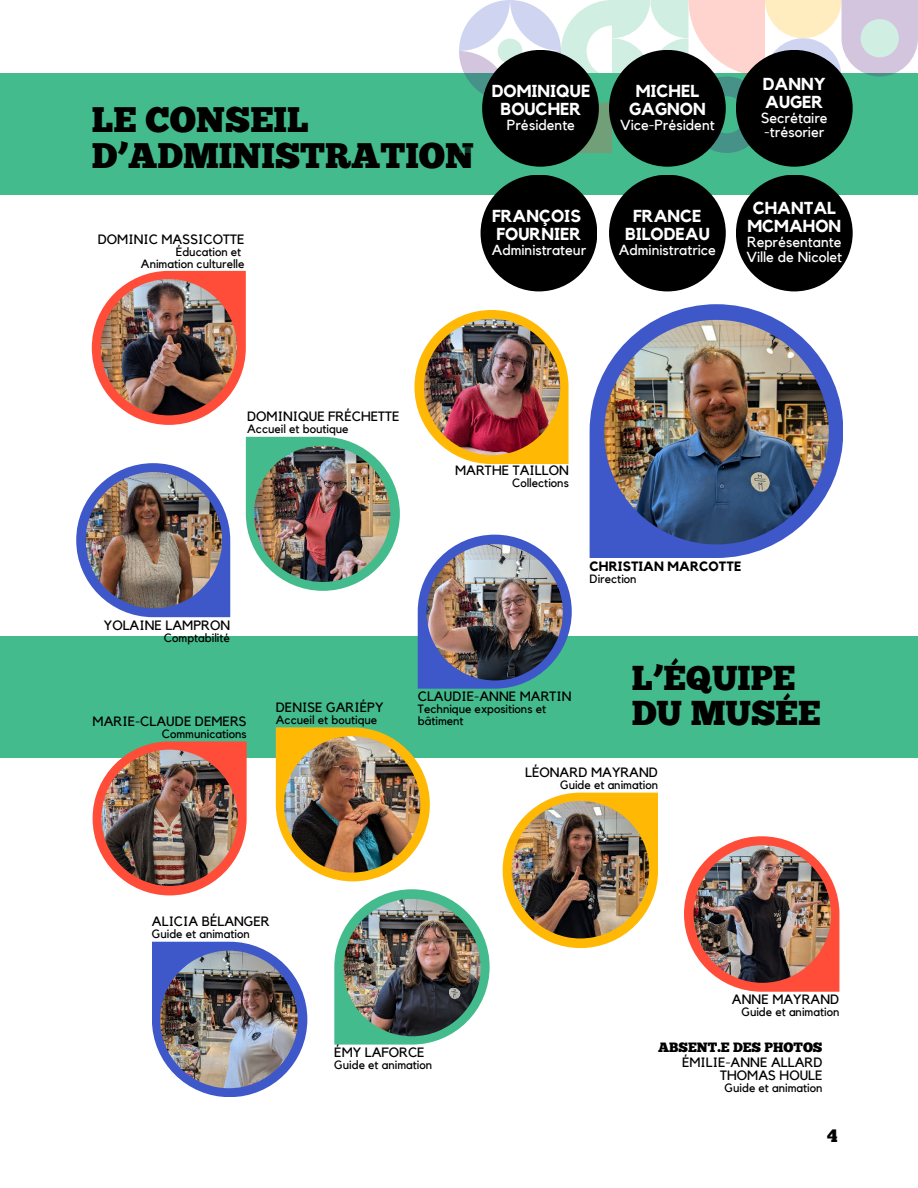
<style>
.page{position:relative;width:918px;height:1188px;background:#fff}
.page>*{position:absolute;margin:0;border:0;box-sizing:border-box;transform-origin:0 0}
.t1{font:35.55px/35.8px "Chunk Five";color:#000}
.t2{font:34.5px/34.8px "Chunk Five";color:#000}
.t3{font:18px "Chunk Five";color:#000}
.t4{font:700 17.25px/17.7px "Kollektif";color:#fff;text-align:center}
.t5{font:14.55px/14.4px "Kollektif";color:#fff}
.t6{font:13.5px/13px "Kollektif";color:#000;text-align:right}
.t7{font:700 13.5px "Kollektif";color:#000}
.t8{font:13.5px "Chunk Five";color:#000}
.t9{font:12px/12px "Kollektif";color:#000;text-align:right}
</style>
<div class="page">
<div style="left:0;top:73px;width:918px;height:122px;background:#43bb8d"></div>
<svg style="left:459px;top:0;width:459px;height:153px"></svg>
<div style="left:482px;top:50px;width:117px;height:117px;background:#000;border-radius:50%"></div>
<div style="left:481px;top:175px;width:116px;height:116px;background:#000;border-radius:50%"></div>
<div style="left:609px;top:50px;width:117px;height:117px;background:#000;border-radius:50%"></div>
<div style="left:736px;top:175px;width:117px;height:116px;background:#000;border-radius:50%"></div>
<div style="left:609px;top:175px;width:117px;height:116px;background:#000;border-radius:50%"></div>
<div style="left:736px;top:50px;width:117px;height:117px;background:#000;border-radius:50%"></div>
<svg style="left:590px;top:304px;width:253px;height:254px"></svg>
<img style="left:604px;top:320px;width:225px;height:224px">
<div style="left:0;top:636px;width:918px;height:122px;background:#43bb8d"></div>
<svg style="left:76px;top:463px;width:154px;height:154px"></svg>
<img style="left:86px;top:472px;width:136px;height:136px;border-radius:50%">
<svg style="left:93px;top:741px;width:154px;height:154px"></svg>
<img style="left:101px;top:750px;width:137px;height:136px">
<svg style="left:152px;top:942px;width:155px;height:155px"></svg>
<img style="left:160px;top:951px;width:138px;height:137px">
<svg style="left:276px;top:727px;width:154px;height:154px"></svg>
<img style="left:284px;top:736px;width:136px;height:137px">
<svg style="left:503px;top:793px;width:155px;height:155px"></svg>
<img style="left:512px;top:801px;width:137px;height:137px">
<svg style="left:334px;top:889px;width:156px;height:156px"></svg>
<img style="left:343px;top:899px;width:138px;height:137px">
<svg style="left:418px;top:535px;width:154px;height:154px"></svg>
<img style="left:427px;top:544px;width:136px;height:136px">
<svg style="left:246px;top:437px;width:154px;height:154px"></svg>
<img style="left:254px;top:446px;width:136px;height:136px">
<svg style="left:684px;top:836px;width:155px;height:156px"></svg>
<img style="left:694px;top:845px;width:137px;height:138px;border-radius:50%">
<svg style="left:414px;top:310px;width:155px;height:154px"></svg>
<img style="left:424px;top:319px;width:136px;height:136px;border-radius:50%">
<svg style="left:92px;top:271px;width:154px;height:154px"></svg>
<img style="left:101px;top:279px;width:136px;height:136px">
<h1 class="t1" style="left:92px;top:102px;width:384px">LE CONSEIL<br>D’ADMINISTRATION</h1>
<p class="t6" style="left:98px;top:233px;width:148px">DOMINIC MASSICOTTE</p>
<p class="t9" style="left:141px;top:246px;width:105px">Éducation et<br>Animation culturelle</p>
<h3 class="t4" style="left:492px;top:82px;width:100px">DOMINIQUE<br>BOUCHER</h3>
<p class="t5" style="left:507px;top:118px;width:70px">Présidente</p>
<h3 class="t4" style="left:492px;top:207px;width:91px;text-align:left">FRANÇOIS<br>FOURNIER</h3>
<p class="t5" style="left:492px;top:242px;width:96px">Administrateur</p>
<h3 class="t4" style="left:629px;top:82px;width:78px">MICHEL<br>GAGNON</h3>
<p class="t5" style="left:620px;top:118px;width:96px">Vice-Président</p>
<h3 class="t4" style="left:625px;top:207px;width:86px">FRANCE<br>BILODEAU</h3>
<p class="t5" style="left:619px;top:242px;width:99px">Administratrice</p>
<h3 class="t4" style="left:763px;top:75px;width:64px;text-align:left">DANNY<br>AUGER</h3>
<p class="t5" style="left:761px;top:111px;width:68px">Secrétaire -trésorier</p>
<h3 class="t4" style="left:747px;top:199px;width:95px">CHANTAL<br>MCMAHON</h3>
<p class="t5" style="left:746px;top:235px;width:97px">Représentante<br>Ville de Nicolet</p>
<p class="t6" style="left:247px;top:410px;width:154px">DOMINIQUE FRÉCHETTE</p>
<p class="t9" style="left:247px;top:423px;width:103px">Accueil et boutique</p>
<p class="t6" style="left:455px;top:464px;width:115px">MARTHE TAILLON</p>
<p class="t9" style="left:512px;top:477px;width:58px">Collections</p>
<p class="t6" style="left:104px;top:618px;width:128px">YOLAINE LAMPRON</p>
<p class="t9" style="left:164px;top:631px;width:68px">Comptabilité</p>
<p class="t6" style="left:418px;top:690px;width:155px">CLAUDIE-ANNE MARTIN</p>
<p class="t9" style="left:418px;top:703px;width:130px">Technique expositions et</p>
<p class="t6" style="left:276px;top:701px;width:109px">DENISE GARIÉPY</p>
<p class="t9" style="left:276px;top:714px;width:103px">Accueil et boutique</p>
<p class="t6" style="left:93px;top:715px;width:156px">MARIE-CLAUDE DEMERS</p>
<p class="t9" style="left:418px;top:715px;width:47px">bâtiment</p>
<p class="t9" style="left:162px;top:728px;width:86px">Communications</p>
<p class="t7" style="left:590px;top:558px;width:153px">CHRISTIAN MARCOTTE</p>
<p class="t9" style="left:590px;top:573px;width:49px">Direction</p>
<h2 class="t2" style="left:632px;top:661px;width:190px">L’ÉQUIPE<br>DU MUSÉE</h2>
<p class="t6" style="left:152px;top:915px;width:119px">ALICIA BÉLANGER</p>
<p class="t9" style="left:152px;top:928px;width:99px">Guide et animation</p>
<p class="t6" style="left:334px;top:1046px;width:92px">ÉMY LAFORCE</p>
<p class="t9" style="left:334px;top:1059px;width:99px">Guide et animation</p>
<p class="t6" style="left:525px;top:765px;width:134px">LÉONARD MAYRAND</p>
<p class="t9" style="left:560px;top:778px;width:99px">Guide et animation</p>
<p class="t6" style="left:732px;top:993px;width:109px">ANNE MAYRAND</p>
<p class="t9" style="left:742px;top:1006px;width:99px">Guide et animation</p>
<p class="t8" style="left:658px;top:1039px;width:166px">ABSENT.E DES PHOTOS</p>
<p class="t6" style="left:682px;top:1056px;width:142px">ÉMILIE-ANNE ALLARD<br>THOMAS HOULE</p>
<p class="t9" style="left:725px;top:1082px;width:99px">Guide et animation</p>
<h3 class="t3" style="left:827px;top:1125px;width:12px">4</h3>
</div>
